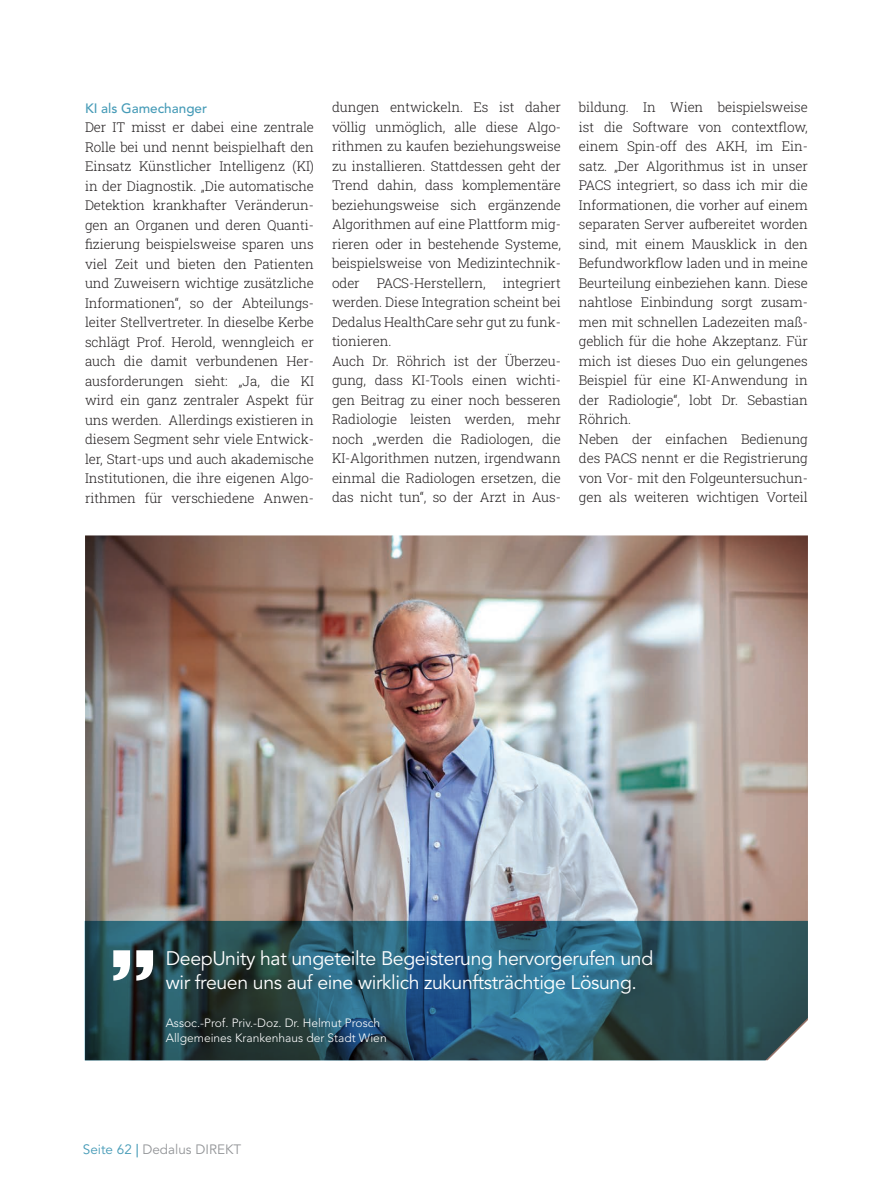
<style>
.page{position:relative;width:893px;height:1191px;background:#fff}
.page>*{position:absolute;margin:0;border:0;box-sizing:border-box;transform-origin:0 0}
.t1{font:19.5px/24px "Avenir LT Pro";letter-spacing:-.02em;color:#fff}
.t2{font:300 13.5px/19.5px "Roboto Slab";letter-spacing:-.01em;color:#231f20;text-align:justify}
.t3{font:13.5px "Avenir LT Pro";color:#939598}
.t4{font:500 13.5px "Avenir LT Pro";color:#469bb7}
.t5{font:300 12px/14.4px "Avenir LT Pro";color:#fff}
.s1{color:#469bb7}
.s2{font-weight:500;color:#469bb7}
</style>
<div class="page">
<img style="left:85px;top:535px;width:723px;height:386px">
<svg style="left:85px;top:921px;width:723px;height:139px;background:#2b5564"></svg>
<svg style="left:113px;top:950px;width:40px;height:30px"></svg>
<p class="t4" style="left:85px;top:100px;width:124px">KI als Gamechanger</p>
<p class="t2" style="left:85px;top:117px;width:230px">Der IT misst er dabei eine zentrale Rolle bei und nennt beispielhaft den Einsatz Künstlicher Intelligenz (KI) in der Diagnostik. „Die automatische Detektion krankhafter Veränderun&shy;gen an Organen und deren Quanti&shy;fizierung beispielsweise sparen uns viel Zeit und bieten den Patienten und Zuweisern wichtige zusätzliche Informationen“, so der Abteilungs&shy;leiter Stellvertreter. In dieselbe Kerbe schlägt Prof. Herold, wenngleich er auch die damit verbundenen Her&shy;ausforderungen sieht: „Ja, die KI wird ein ganz zentraler Aspekt für uns werden. Allerdings existieren in diesem Segment sehr viele Entwick&shy;ler, Start-ups und auch akademische Institutionen, die ihre eigenen Algo&shy;rithmen für verschiedene Anwen-</p>
<p class="t2" style="left:332px;top:97px;width:230px">dungen entwickeln. Es ist daher völlig unmöglich, alle diese Algo&shy;rithmen zu kaufen beziehungsweise zu installieren. Stattdessen geht der Trend dahin, dass komplementäre beziehungsweise sich ergänzende Algorithmen auf eine Plattform mig&shy;rieren oder in bestehende Systeme, beispielsweise von Medizintechnik&shy;oder</p>
<p class="t2" style="left:332px;top:273px;width:230px;text-align:left;text-indent:171px">integriert werden. Diese Integration scheint bei<br>Dedalus HealthCare sehr gut zu funk&shy;tionieren.<br>Auch Dr. Röhrich ist der Überzeu&shy;gung, dass KI-Tools einen wichti&shy;gen Beitrag zu einer noch besseren<br>Radiologie leisten werden, mehr noch „werden die Radiologen, die<br>KI-Algorithmen nutzen, irgendwann einmal die Radiologen ersetzen, die das nicht tun“, so der Arzt in Aus-</p>
<p class="t2" style="left:377px;top:273px;width:110px">PACS-Herstellern,</p>
<p class="t2" style="left:579px;top:97px;width:230px;text-align:left">bildung. In Wien beispielsweise ist die Software von contextflow, einem Spin-off des AKH, im Ein&shy;satz. „Der Algorithmus ist in unser PACS integriert, so dass ich mir die Informationen, die vorher auf einem separaten Server aufbereitet worden sind, mit einem Mausklick in den Befundworkflow laden und in meine Beurteilung einbeziehen kann. Diese nahtlose Einbindung sorgt zusam&shy;men mit schnellen Ladezeiten maß&shy;geblich für die hohe Akzeptanz. Für mich ist dieses Duo ein gelungenes Beispiel für eine KI-Anwendung in der Radiologie“, lobt Dr. Sebastian Röhrich.<br>Neben der einfachen Bedienung des PACS nennt er die Registrierung von Vor- mit den Folgeuntersuchun&shy;gen als weiteren wichtigen Vorteil</p>
<h1 class="t1" style="left:166px;top:946px;width:489px">DeepUnity hat ungeteilte Begeisterung hervorgerufen und wir freuen uns auf eine wirklich zukunftsträchtige Lösung.</h1>
<p class="t5" style="left:166px;top:1016px;width:222px">Assoc.-Prof. Priv.-Doz. Dr. Helmut Prosch<br>Allgemeines Krankenhaus der Stadt Wien</p>
<p class="t3" style="left:83px;top:1141px;width:160px"><span class="s1">Seite 62</span> <span class="s2">|</span> Dedalus DIREKT</p>
</div>
